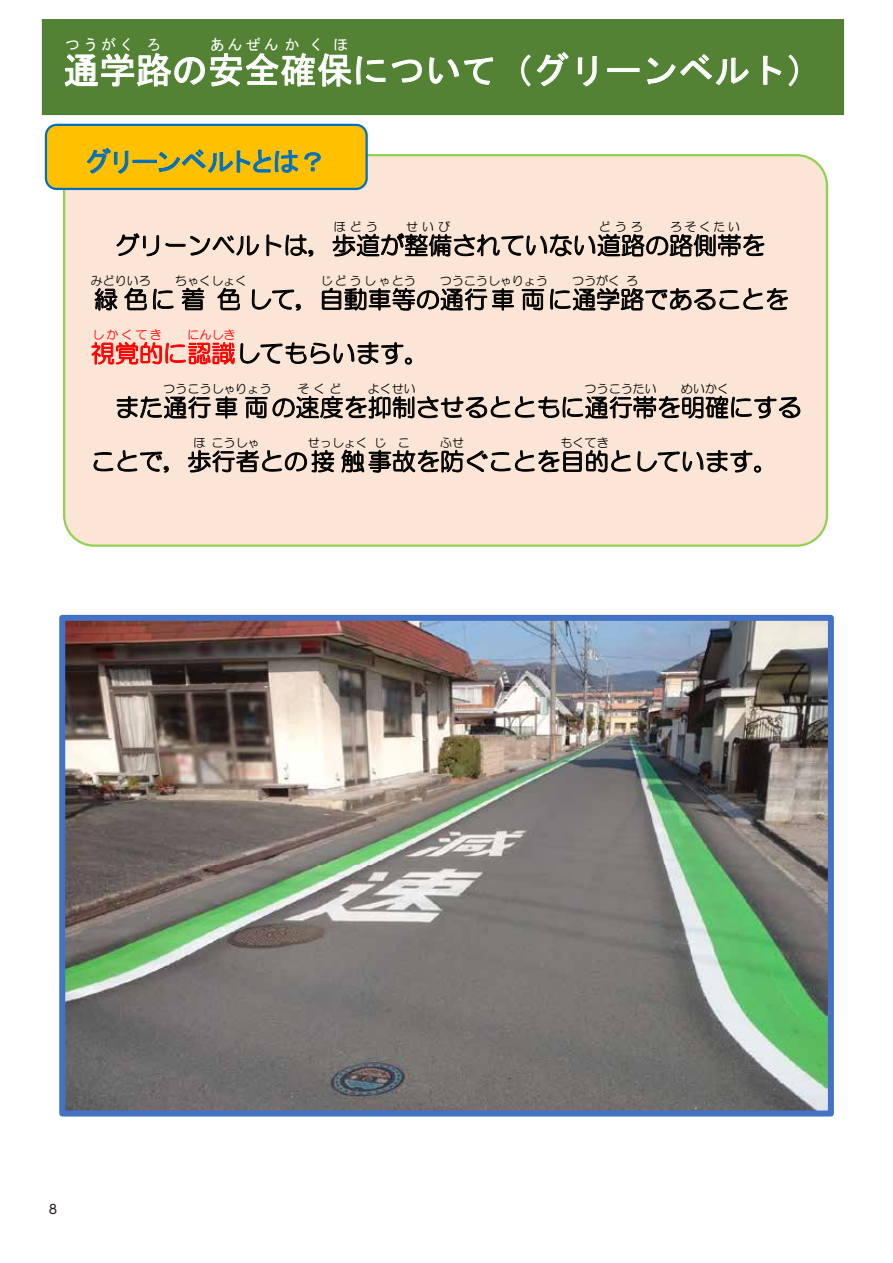
<style>
.page{position:relative;width:893px;height:1263px;background:#fff}
.page>*{position:absolute;margin:0;border:0;box-sizing:border-box;transform-origin:0 0}
.t1{font:36px "MS Gothic";letter-spacing:.005em;color:#fff}
.t2{font:27px "MS P Gothic";letter-spacing:.005em;color:#0070c0}
.t3{font:24px "HG Maru Gothic MPRO";letter-spacing:.005em;color:#000}
.t4{font:15px "MS Gothic";letter-spacing:.205em;color:#fff}
.t5{font:12.75px "UD Shin M Go Pro";color:#221815}
.t6{font:12px "HG Maru Gothic MPRO";letter-spacing:.005em;color:#000}
.t7{font:12px "HG Maru Gothic MPRO";letter-spacing:.205em;color:#f00}
.t8{font:12px "HG Maru Gothic MPRO";letter-spacing:.205em;color:#000}
.s1{color:#f00}
</style>
<div class="page">
<div style="left:64px;top:155px;width:763px;height:391px;background:#fbe5d6;border-radius:30px"></div>
<div style="left:43px;top:20px;width:800px;height:94px;background:#548235"></div>
<div style="left:42px;top:19px;width:802px;height:96px;border:2px solid #507e32"></div>
<svg style="left:64px;top:53px;width:358px;height:34px"></svg>
<svg style="left:429px;top:57px;width:65px;height:28px"></svg>
<svg style="left:521px;top:52px;width:48px;height:35px"></svg>
<svg style="left:578px;top:56px;width:19px;height:31px"></svg>
<div style="left:607px;top:68px;width:32px;height:4px;border:1px solid #fff"></div>
<svg style="left:647px;top:54px;width:102px;height:31px"></svg>
<svg style="left:763px;top:55px;width:19px;height:30px"></svg>
<svg style="left:788px;top:54px;width:10px;height:33px"></svg>
<img style="left:66px;top:622px;width:761px;height:487px">
<div style="left:59px;top:615px;width:775px;height:501px;border:6px solid #4472c4"></div>
<div style="left:46px;top:125px;width:321px;height:64px;background:#ffc000;border-radius:11px"></div>
<div style="left:45px;top:124px;width:323px;height:66px;border:2px solid #0070c0;border-radius:11px"></div>
<svg style="left:87px;top:148px;width:41px;height:26px"></svg>
<div style="left:133px;top:160px;width:24px;height:3px;border:1px solid #0070c0"></div>
<svg style="left:158px;top:149px;width:140px;height:24px"></svg>
<svg style="left:304px;top:152px;width:17px;height:19px"></svg>
<svg style="left:117px;top:233px;width:42px;height:23px"></svg>
<svg style="left:166px;top:235px;width:93px;height:21px"></svg>
<svg style="left:267px;top:234px;width:46px;height:23px"></svg>
<svg style="left:332px;top:233px;width:432px;height:24px"></svg>
<svg style="left:94px;top:288px;width:23px;height:23px"></svg>
<svg style="left:124px;top:288px;width:23px;height:22px"></svg>
<svg style="left:153px;top:289px;width:21px;height:20px"></svg>
<svg style="left:182px;top:288px;width:22px;height:22px"></svg>
<svg style="left:218px;top:288px;width:22px;height:22px"></svg>
<svg style="left:252px;top:289px;width:49px;height:22px"></svg>
<svg style="left:322px;top:288px;width:192px;height:23px"></svg>
<svg style="left:522px;top:289px;width:22px;height:21px"></svg>
<svg style="left:550px;top:288px;width:238px;height:22px"></svg>
<svg style="left:91px;top:342px;width:321px;height:23px"></svg>
<svg style="left:117px;top:396px;width:120px;height:23px"></svg>
<svg style="left:245px;top:396px;width:555px;height:23px"></svg>
<svg style="left:94px;top:450px;width:75px;height:23px"></svg>
<svg style="left:188px;top:450px;width:146px;height:22px"></svg>
<svg style="left:342px;top:449px;width:289px;height:24px"></svg>
<svg style="left:637px;top:450px;width:124px;height:23px"></svg>
<p class="t4" style="left:65px;top:37px;width:71px">つうがく</p>
<p class="t4" style="left:146px;top:37px;width:17px">ろ</p>
<p class="t4" style="left:210px;top:37px;width:140px">あんぜんか く ほ</p>
<h1 class="t1" style="left:63px;top:52px;width:760px">通学路の安全確保について（グリーンベルト）</h1>
<p class="t2" style="left:86px;top:148px;width:242px">グリーンベルトとは？</p>
<p class="t6" style="left:334px;top:221px;width:46px">ほどう</p>
<p class="t6" style="left:406px;top:221px;width:46px">せいび</p>
<p class="t6" style="left:599px;top:221px;width:46px">どうろ</p>
<p class="t6" style="left:670px;top:221px;width:71px">ろそくたい</p>
<p class="t3" style="left:115px;top:233px;width:652px">グリーンベルトは，歩道が整備されていない道路の路側帯を</p>
<p class="t6" style="left:91px;top:275px;width:61px">みどりいろ</p>
<p class="t6" style="left:175px;top:275px;width:73px">ちゃくしょく</p>
<p class="t8" style="left:321px;top:275px;width:97px">じどうしゃとう</p>
<p class="t6" style="left:440px;top:275px;width:110px">つうこうしゃりょう</p>
<p class="t6" style="left:572px;top:275px;width:50px">つうがく</p>
<p class="t6" style="left:626px;top:275px;width:13px">ろ</p>
<p class="t3" style="left:94px;top:287px;width:696px">緑色に着色して，自動車等の通行車両に通学路であることを</p>
<p class="t7" style="left:92px;top:329px;width:71px">しかくてき</p>
<p class="t7" style="left:187px;top:329px;width:50px">にんしき</p>
<p class="t3" style="left:91px;top:341px;width:339px"><span class="s1">視覚的に認識</span>してもらいます。</p>
<p class="t6" style="left:163px;top:383px;width:110px">つうこうしゃりょう</p>
<p class="t6" style="left:297px;top:383px;width:46px">そくど</p>
<p class="t6" style="left:368px;top:383px;width:50px">よくせい</p>
<p class="t6" style="left:585px;top:383px;width:74px">つうこうたい</p>
<p class="t6" style="left:681px;top:383px;width:50px">めいかく</p>
<p class="t3" style="left:115px;top:395px;width:688px">また通行車両の速度を抑制させるとともに通行帯を明確にする</p>
<p class="t6" style="left:193px;top:437px;width:13px">ほ</p>
<p class="t6" style="left:211px;top:437px;width:50px">こうしゃ</p>
<p class="t6" style="left:308px;top:437px;width:61px">せっしょく</p>
<p class="t6" style="left:374px;top:437px;width:37px">じ こ</p>
<p class="t6" style="left:440px;top:437px;width:26px">ふせ</p>
<p class="t6" style="left:560px;top:437px;width:50px">もくてき</p>
<p class="t3" style="left:91px;top:449px;width:688px">ことで，歩行者との接触事故を防ぐことを目的としています。</p>
<p class="t5" style="left:49px;top:1199px;width:10px">8</p>
</div>
